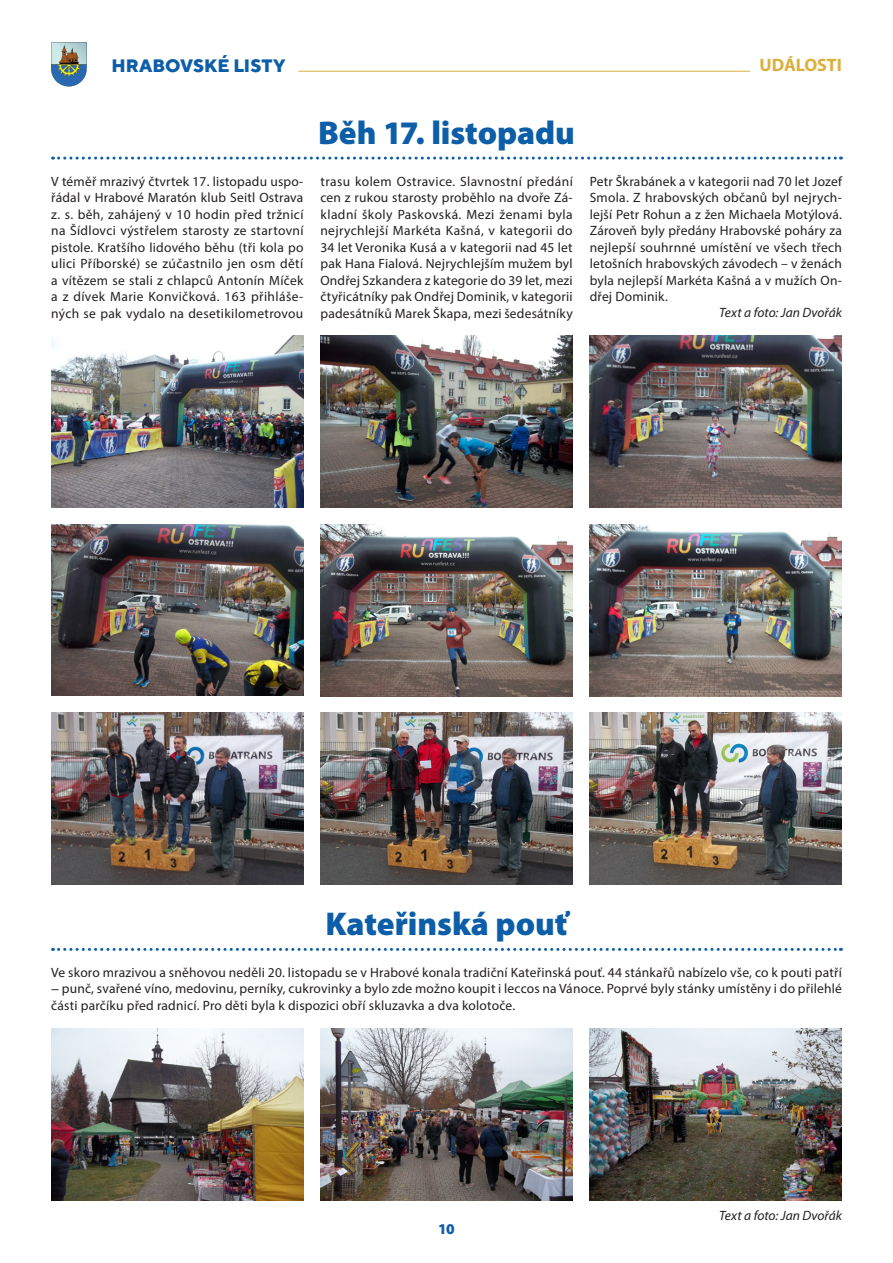
<style>
.page{position:relative;width:893px;height:1263px;background:#fff}
.page>*{position:absolute;margin:0;border:0;box-sizing:border-box;transform-origin:0 0}
.t1{font:900 33px "Myriad Pro";color:#0d5ea8}
.t2{font:800 18px "TT Norms";letter-spacing:.005em;color:#0d5ea8}
.t3{font:700 18px "Myriad Pro";color:#dbaf3b}
.t4{font:900 15px "Myriad Pro";color:#0d5ea8}
.t5{font:13.5px/16.5px "Myriad Pro";letter-spacing:.015em;color:#231f20;text-align:justify}
.t6{font:italic 13.5px "Myriad Pro";letter-spacing:.005em;color:#231f20}
.s1{font-family:"Proxima Nova"}
</style>
<div class="page">
<hr style="left:298px;top:71px;width:493px;height:1px;background:#dbaf3b">
<svg style="left:51px;top:43px;width:36px;height:43px;background:#849ca2"></svg>
<svg style="left:53px;top:157px;width:788px;height:3px"></svg>
<svg style="left:53px;top:948px;width:788px;height:3px"></svg>
<div style="left:751px;top:49px;width:91px;height:31px;background:#fff"></div>
<img style="left:51px;top:335px;width:252px;height:172px">
<img style="left:51px;top:524px;width:252px;height:171px">
<img style="left:51px;top:713px;width:252px;height:172px">
<img style="left:51px;top:1028px;width:252px;height:172px">
<img style="left:320px;top:335px;width:253px;height:172px">
<img style="left:320px;top:524px;width:253px;height:172px">
<img style="left:320px;top:713px;width:253px;height:172px">
<img style="left:320px;top:1028px;width:253px;height:172px">
<img style="left:590px;top:335px;width:252px;height:172px">
<img style="left:590px;top:524px;width:252px;height:172px">
<img style="left:590px;top:713px;width:252px;height:172px">
<img style="left:590px;top:1028px;width:252px;height:172px">
<h2 class="t2" style="left:111px;top:54px;width:176px">HRABOVSKÉ LISTY</h2>
<h1 class="t1" style="left:318px;top:114px;width:258px">Běh 17. listopadu</h1>
<h2 class="t3" style="left:759px;top:53px;width:84px">UDÁLOSTI</h2>
<p class="t5" style="left:51px;top:173px;width:254px">V téměř mrazivý čtvrtek 17. listopadu uspo&shy;řádal v Hrabové Maratón klub Seitl Ostrava z. s. běh, zahájený v 10 hodin před tržnicí na Šídlovci výstřelem starosty ze startovní pistole. Kratšího lidového běhu (tři kola po ulici Příborské) se zúčastnilo jen osm dětí a vítězem se stali z chlapců Antonín Míček a z dívek Marie Konvičková. 163 přihláše&shy;ných se pak vydalo na desetikilometrovou</p>
<p class="t5" style="left:320px;top:173px;width:254px">trasu kolem Ostravice. Slavnostní předání cen z rukou starosty proběhlo na dvoře Zá&shy;kladní školy Paskovská. Mezi ženami byla nejrychlejší Markéta Kašná, v kategorii do 34 let Veronika Kusá a v kategorii nad 45 let pak Hana Fialová. Nejrychlejším mužem byl Ondřej Szkandera z kategorie do 39 let, mezi čtyřicátníky pak Ondřej Dominik, v kategorii padesátníků Marek Škapa, mezi šedesátníky</p>
<p class="t5" style="left:590px;top:173px;width:254px">Petr Škrabánek a v kategorii nad 70 let Jozef Smola. Z hrabovských občanů byl nejrych&shy;lejší Petr Rohun a z žen Michaela Motýlová.<br>Zároveň byly předány Hrabovské poháry za nejlepší souhrnné umístění ve všech třech letošních hrabovských závodech – v ženách byla nejlepší Markéta Kašná a v mužích On&shy;dřej Dominik.</p>
<p class="t6" style="left:719px;top:304px;width:124px">Text a foto: Jan Dvořák</p>
<h1 class="t1" style="left:325px;top:905px;width:243px">Kateřinská pouť</h1>
<p class="t5" style="left:51px;top:964px;width:792px">Ve skoro mrazivou a sněhovou neděli 20. listopadu se v Hrabové konala tradiční Kateřinská pouť. 44 stánkařů nabízelo vše, co k pouti patří</p>
<p class="t5" style="left:51px;top:980px;width:792px"><span class="s1">–</span> punč, svařené víno, medovinu, perníky, cukrovinky a bylo zde možno koupit i leccos na Vánoce. Poprvé byly stánky umístěny i do přilehlé části parčíku před radnicí. Pro děti byla k dispozici obří skluzavka a dva kolotoče.</p>
<p class="t4" style="left:438px;top:1220px;width:18px">10</p>
<p class="t6" style="left:719px;top:1207px;width:124px">Text a foto: Jan Dvořák</p>
</div>
